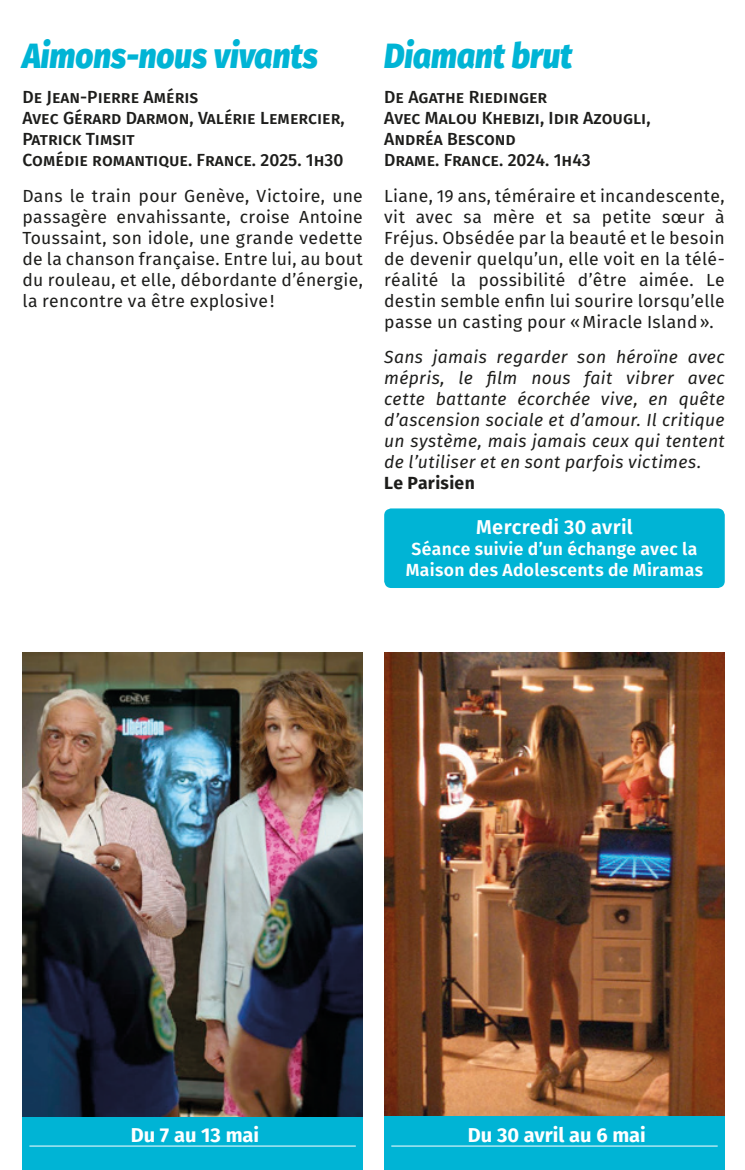
<style>
.page{position:relative;width:745px;height:1170px;background:#fff}
.page>*{position:absolute;margin:0;border:0;box-sizing:border-box;transform-origin:0 0}
._1_Titre{font:italic 800 35px "Fira Sans";color:#00b4d5;scale:.9 1}
._4_Horaires{font:700 20px "Fira Sans";color:#fff}
._7_Ciné-débat{font:600 20px "Fira Sans";letter-spacing:.015em;color:#fff}
._3_Txt_c{font:17.5px/21px "Fira Sans";letter-spacing:.02em;color:#1d1d1b;text-align:justify}
._3_Txt_c-2{font:italic 17.5px/21px "Fira Sans";letter-spacing:.02em;color:#1d1d1b;text-align:justify}
._2_Distri{font:500 17.5px/21px "Fira Sans";color:#1d1d1b}
._7_Ciné-débat-2{font:600 17.5px/21px "Fira Sans";letter-spacing:.02em;color:#fff;text-align:center}
._8_Magasine{font:700 17.5px "Fira Sans";letter-spacing:.02em;color:#1d1d1b}
</style>
<div class="page">
<img style="left:384px;top:653px;width:340px;height:463px">
<div style="left:22px;top:1116px;width:340px;height:53px;background:#00b4d5"></div>
<hr style="left:29px;top:1145px;width:326px;height:1px;background:#fff">
<div style="left:384px;top:1116px;width:340px;height:53px;background:#00b4d5"></div>
<hr style="left:391px;top:1145px;width:326px;height:1px;background:#fff">
<div style="left:384px;top:508px;width:340px;height:80px;background:#00b4d5;border-radius:7px"></div>
<img style="left:22px;top:653px;width:340px;height:463px">
<p class="_1_Titre" style="left:22px;top:24px;width:329px">Aimons-nous vivants</p>
<p class="_2_Distri" style="left:22px;top:86px;width:177px">De Jean-Pierre Améris</p>
<p class="_2_Distri" style="left:22px;top:107px;width:323px">Avec Gérard Darmon, Valérie Lemercier,<br>Patrick Timsit</p>
<p class="_2_Distri" style="left:22px;top:149px;width:322px">Comédie romantique. France. 2025. 1h30</p>
<p class="_3_Txt_c" style="left:22px;top:184px;width:342px">Dans le train pour Genève, Victoire, une passagère envahissante, croise Antoine Toussaint, son idole, une grande vedette de la chanson française. Entre lui, au bout du rouleau, et elle, débordante d’énergie, la rencontre va être explosive!</p>
<p class="_1_Titre" style="left:384px;top:24px;width:210px">Diamant brut</p>
<p class="_2_Distri" style="left:384px;top:86px;width:164px">De Agathe Riedinger</p>
<p class="_2_Distri" style="left:384px;top:107px;width:268px">Avec Malou Khebizi, Idir Azougli,<br>Andréa Bescond</p>
<p class="_2_Distri" style="left:384px;top:149px;width:208px">Drame. France. 2024. 1h43</p>
<p class="_3_Txt_c" style="left:384px;top:184px;width:342px">Liane, 19 ans, téméraire et incandescente, vit avec sa mère et sa petite sœur à Fréjus. Obsédée par la beauté et le besoin de devenir quelqu’un, elle voit en la télé&shy;réalité la possibilité d’être aimée. Le destin semble enfin lui sourire lorsqu’elle passe un casting pour «Miracle Island».</p>
<p class="_3_Txt_c-2" style="left:384px;top:346px;width:342px">Sans jamais regarder son héroïne avec mépris, le film nous fait vibrer avec cette battante écorchée vive, en quête d’ascension sociale et d’amour. Il critique un système, mais jamais ceux qui tentent de l’utiliser et en sont parfois victimes.</p>
<p class="_8_Magasine" style="left:384px;top:468px;width:92px">Le Parisien</p>
<p class="_7_Ciné-débat" style="left:476px;top:511px;width:158px">Mercredi 30 avril</p>
<p class="_7_Ciné-débat-2" style="left:405px;top:537px;width:299px">Séance suivie d’un échange avec la<br>Maison des Adolescents de Miramas</p>
<p class="_4_Horaires" style="left:131px;top:1118px;width:130px">Du 7 au 13 mai</p>
<p class="_4_Horaires" style="left:467px;top:1118px;width:179px">Du 30 avril au 6 mai</p>
</div>
